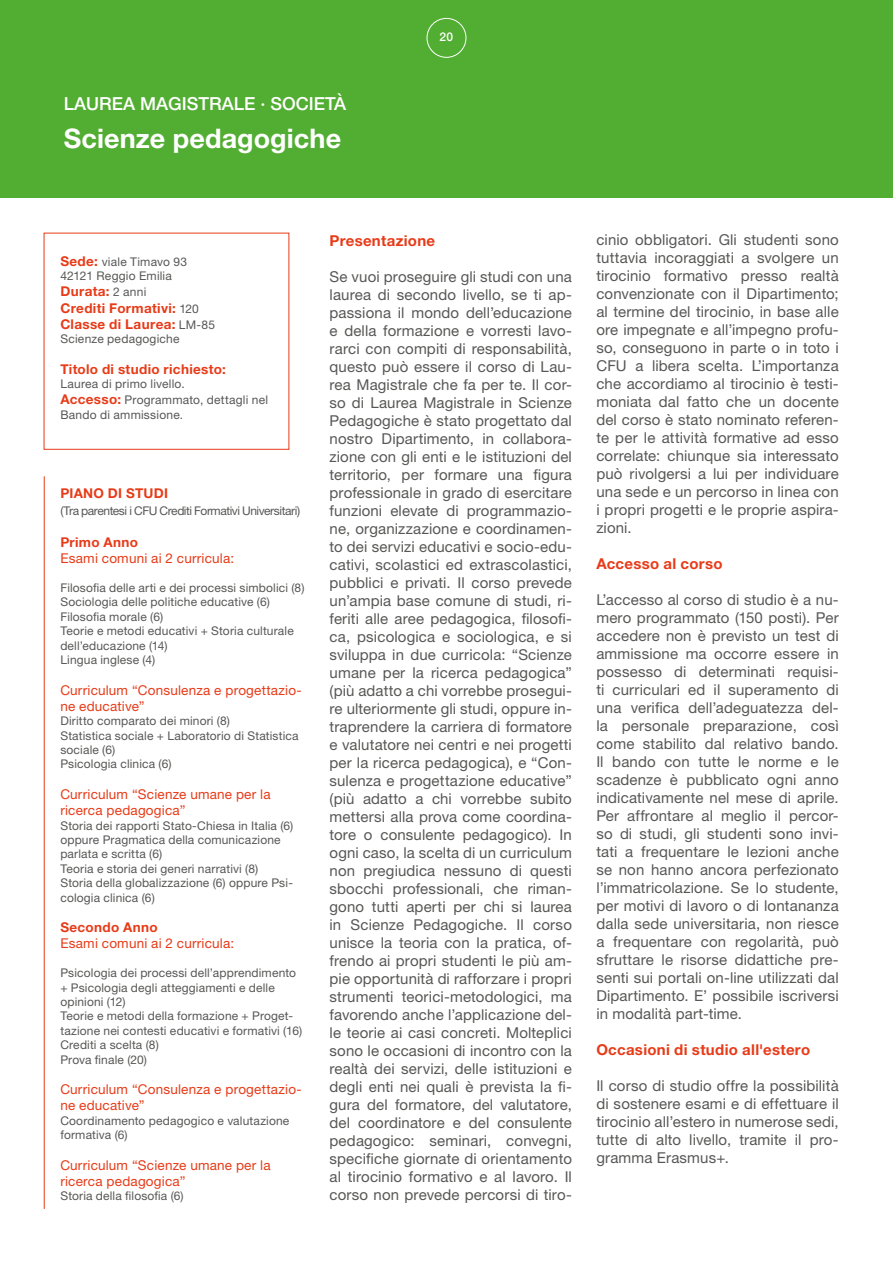
<style>
.page{position:relative;width:893px;height:1263px;background:#fff}
.page>*{position:absolute;margin:0;border:0;box-sizing:border-box;transform-origin:0 0}
.t1{font:700 27px "Helvetica Neue LT Std";letter-spacing:.005em;color:#fff}
.t2{font:500 18px "Helvetica Neue LT Std";color:#fff}
.t3{font:15px/18px "Helvetica Neue LT Std";letter-spacing:.01em;color:#575756;text-align:justify}
.t4{font:700 15px "Helvetica Neue LT Std";letter-spacing:.02em;color:#e73b18}
.t5{font:13.5px/16.2px "Helvetica Neue LT Std";letter-spacing:.015em;color:#e73b18}
.t6{font:700 13.5px "Helvetica Neue LT Std";letter-spacing:.025em;color:#e73b18}
.t7{font:12px/14.4px "Helvetica Neue LT Std";letter-spacing:.015em;color:#575756}
.t8{font:12px "Helvetica Neue LT Std";letter-spacing:-.04em;color:#575756}
.t9{font:500 12px "Helvetica Neue LT Std";color:#fff}
.s1{font-weight:700;font-size:13.5px;color:#e73b18}
.s2{font-weight:400;font-size:12px;color:#575756}
</style>
<div class="page">
<div style="left:0;top:0;width:893px;height:197px;background:#52ae32"></div>
<hr style="left:44px;top:477px;width:1px;height:731px;background:#e73b18">
<div style="left:427px;top:18px;width:39px;height:40px;border:1px solid #fff;border-radius:50%"></div>
<p class="t2" style="left:64px;top:92px;width:284px">LAUREA MAGISTRALE · SOCIETÀ</p>
<p class="t1" style="left:64px;top:121px;width:279px">Scienze pedagogiche</p>
<p class="t9" style="left:440px;top:30px;width:15px">20</p>
<p class="t7" style="left:60px;top:254px;width:128px"><span class="s1">Sede:</span> viale Timavo 93</p>
<p class="t7" style="left:60px;top:268px;width:113px">42121 Reggio Emilia</p>
<p class="t6" style="left:60px;top:283px;width:88px">Durata: <span class="s2">2 anni</span></p>
<p class="t6" style="left:60px;top:299px;width:140px">Crediti Formativi: <span class="s2">120</span></p>
<p class="t6" style="left:60px;top:316px;width:156px">Classe di Laurea: <span class="s2">LM-85</span></p>
<p class="t7" style="left:60px;top:331px;width:121px">Scienze pedagogiche</p>
<p class="t6" style="left:60px;top:361px;width:167px">Titolo di studio richiesto:</p>
<p class="t7" style="left:60px;top:376px;width:126px">Laurea di primo livello.</p>
<p class="t7" style="left:60px;top:393px;width:209px"><span class="s1">Accesso:</span> Programmato, dettagli nel<br>Bando di ammissione.</p>
<p class="t6" style="left:60px;top:485px;width:109px">PIANO DI STUDI</p>
<p class="t8" style="left:60px;top:503px;width:241px">(Tra parentesi i CFU Crediti Formativi Universitari)</p>
<p class="t6" style="left:60px;top:534px;width:79px">Primo Anno</p>
<p class="t5" style="left:60px;top:550px;width:175px">Esami comuni ai 2 curricula:</p>
<p class="t7" style="left:60px;top:580px;width:246px">Filosofia delle arti e dei processi simbolici (8)</p>
<p class="t7" style="left:60px;top:595px;width:211px">Sociologia delle politiche educative (6)<br>Filosofia morale (6)</p>
<p class="t7" style="left:60px;top:623px;width:235px">Teorie e metodi educativi + Storia culturale dell’educazione (14)</p>
<p class="t7" style="left:60px;top:652px;width:96px">Lingua inglese (4)</p>
<p class="t5" style="left:60px;top:681px;width:243px">Curriculum “Consulenza e progettazio&shy;ne educative”</p>
<p class="t7" style="left:60px;top:713px;width:171px">Diritto comparato dei minori (8)</p>
<p class="t7" style="left:60px;top:728px;width:240px">Statistica sociale + Laboratorio di Statistica sociale (6)</p>
<p class="t7" style="left:60px;top:757px;width:113px">Psicologia clinica (6)</p>
<p class="t5" style="left:60px;top:786px;width:212px">Curriculum “Scienze umane per la ricerca pedagogica”</p>
<p class="t7" style="left:60px;top:818px;width:235px">Storia dei rapporti Stato-Chiesa in Italia (6) oppure Pragmatica della comunicazione parlata e scritta (6)</p>
<p class="t7" style="left:60px;top:861px;width:199px">Teoria e storia dei generi narrativi (8)</p>
<p class="t7" style="left:60px;top:875px;width:234px">Storia della globalizzazione (6) oppure Psi&shy;cologia clinica (6)</p>
<p class="t6" style="left:60px;top:919px;width:99px">Secondo Anno</p>
<p class="t5" style="left:60px;top:935px;width:175px">Esami comuni ai 2 curricula:</p>
<p class="t7" style="left:60px;top:965px;width:237px">Psicologia dei processi dell’apprendimento + Psicologia degli atteggiamenti e delle opinioni (12)</p>
<p class="t7" style="left:60px;top:1009px;width:243px">Teorie e metodi della formazione + Proget&shy;tazione nei contesti educativi e formativi (16)</p>
<p class="t7" style="left:60px;top:1037px;width:100px">Crediti a scelta (8)</p>
<p class="t7" style="left:60px;top:1052px;width:88px">Prova finale (20)</p>
<p class="t5" style="left:60px;top:1081px;width:243px">Curriculum “Consulenza e progettazio&shy;ne educative”</p>
<p class="t7" style="left:60px;top:1113px;width:230px">Coordinamento pedagogico e valutazione formativa (6)</p>
<p class="t5" style="left:60px;top:1157px;width:212px">Curriculum “Scienze umane per la ricerca pedagogica”</p>
<p class="t7" style="left:60px;top:1189px;width:125px">Storia della filosofia (6)</p>
<p class="t4" style="left:330px;top:231px;width:107px">Presentazione</p>
<p class="t3" style="left:330px;top:267px;width:244px">Se vuoi proseguire gli studi con una laurea di secondo livello, se ti ap&shy;passiona il mondo dell’educazione e della formazione e vorresti lavo&shy;rarci con compiti di responsabilità, questo può essere il corso di Lau&shy;rea Magistrale che fa per te. Il cor&shy;so di Laurea Magistrale in Scienze Pedagogiche è stato progettato dal nostro Dipartimento, in collabora&shy;zione con gli enti e le istituzioni del territorio, per formare una figura professionale in grado di esercitare funzioni elevate di programmazio&shy;ne, organizzazione e coordinamen&shy;to dei servizi educativi e socio-edu&shy;cativi, scolastici ed extrascolastici, pubblici e privati. Il corso prevede un’ampia base comune di studi, ri&shy;feriti alle aree pedagogica, filosofi&shy;ca, psicologica e sociologica, e si sviluppa in due curricola: “Scienze umane per la ricerca pedagogica” (più adatto a chi vorrebbe prosegui&shy;re ulteriormente gli studi, oppure in&shy;traprendere la carriera di formatore e valutatore nei centri e nei progetti per la ricerca pedagogica), e “Con&shy;sulenza e progettazione educative” (più adatto a chi vorrebbe subito mettersi alla prova come coordina&shy;tore o consulente pedagogico). In ogni caso, la scelta di un curriculum non pregiudica nessuno di questi sbocchi professionali, che riman&shy;gono tutti aperti per chi si laurea in Scienze Pedagogiche. Il corso unisce la teoria con la pratica, of&shy;frendo ai propri studenti le più am&shy;pie opportunità di rafforzare i propri strumenti teorici-metodologici, ma favorendo anche l’applicazione del&shy;le teorie ai casi concreti. Molteplici sono le occasioni di incontro con la realtà dei servizi, delle istituzioni e degli enti nei quali è prevista la fi&shy;gura del formatore, del valutatore, del coordinatore e del consulente pedagogico: seminari, convegni, specifiche giornate di orientamento al tirocinio formativo e al lavoro. Il corso non prevede percorsi di tiro-</p>
<p class="t3" style="left:596px;top:230px;width:244px">cinio obbligatori. Gli studenti sono tuttavia incoraggiati a svolgere un tirocinio formativo presso realtà convenzionate con il Dipartimento; al termine del tirocinio, in base alle ore impegnate e all’impegno profu&shy;so, conseguono in parte o in toto i CFU a libera scelta. L’importanza che accordiamo al tirocinio è testi&shy;moniata dal fatto che un docente del corso è stato nominato referen&shy;te per le attività formative ad esso correlate: chiunque sia interessato può rivolgersi a lui per individuare una sede e un percorso in linea con i propri progetti e le proprie aspira&shy;zioni.</p>
<p class="t4" style="left:596px;top:554px;width:128px">Accesso al corso</p>
<p class="t3" style="left:596px;top:590px;width:244px">L’accesso al corso di studio è a nu&shy;mero programmato (150 posti). Per accedere non è previsto un test di ammissione ma occorre essere in possesso di determinati requisi&shy;ti curriculari ed il superamento di una verifica dell’adeguatezza del&shy;la personale preparazione, così come stabilito dal relativo bando.<br>Il bando con tutte le norme e le scadenze è pubblicato ogni anno indicativamente nel mese di aprile.<br>Per affrontare al meglio il percor&shy;so di studi, gli studenti sono invi&shy;tati a frequentare le lezioni anche se non hanno ancora perfezionato l’immatricolazione. Se lo studente, per motivi di lavoro o di lontananza dalla sede universitaria, non riesce a frequentare con regolarità, può sfruttare le risorse didattiche pre&shy;senti sui portali on-line utilizzati dal Dipartimento. E’ possibile iscriversi in modalità part-time.</p>
<p class="t4" style="left:596px;top:1040px;width:215px">Occasioni di studio all'estero</p>
<p class="t3" style="left:596px;top:1076px;width:244px">Il corso di studio offre la possibilità di sostenere esami e di effettuare il tirocinio all’estero in numerose sedi, tutte di alto livello, tramite il pro&shy;gramma Erasmus+.</p>
</div>
